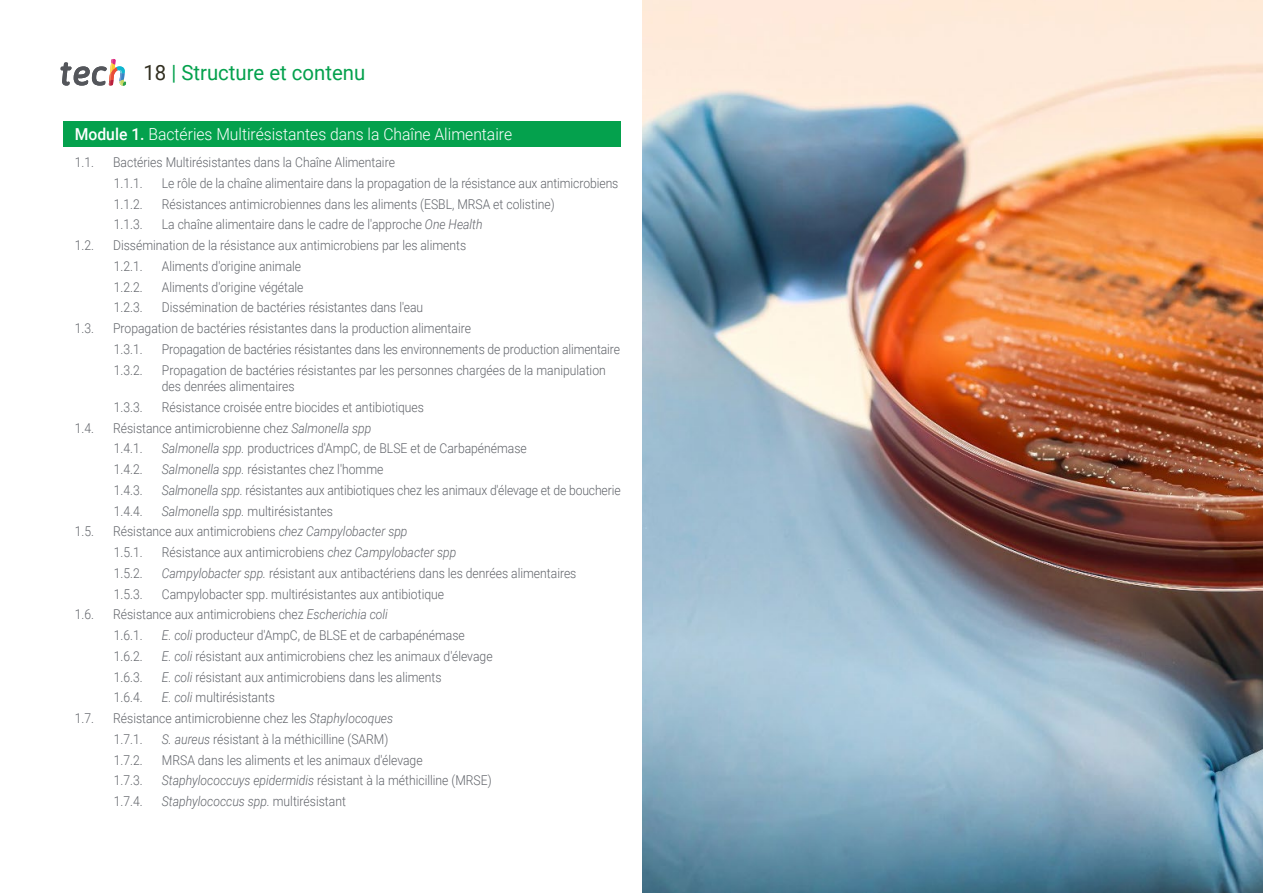
<style>
.page{position:relative;width:1263px;height:893px;background:#fff}
.page>*{position:absolute;margin:0;border:0;box-sizing:border-box;transform-origin:0 0}
.t1{font:21px "Roboto";color:#04a14d}
.t2{font:300 16.5px "Roboto";color:#fff;scale:.95 1}
.t3{font:300 13.5px/20.7px "Roboto";color:#61646a;scale:.9 1}
.t4{font:italic 300 13.5px "Roboto";color:#61646a;scale:.9 1}
.s1{color:#312e20}
.s2{font-weight:500}
.s3{font-style:italic}
.s4{font-style:normal}
</style>
<div class="page">
<img style="left:642px;top:0;width:621px;height:893px">
<div style="left:64px;top:121px;width:557px;height:25px;background:#04a14d"></div>
<svg style="left:61px;top:59px;width:65px;height:27px"></svg>
<h1 class="t1" style="left:144px;top:57px;width:223px"><span class="s1">18</span> | Structure et contenu</h1>
<p class="t2" style="left:75px;top:123px;width:462px"><span class="s2">Module 1.</span> Bactéries Multirésistantes dans la Chaîne Alimentaire</p>
<p class="t3" style="left:75px;top:151px;width:23px">1.1.</p>
<p class="t3" style="left:113px;top:151px;width:315px">Bactéries Multirésistantes dans la Chaîne Alimentaire<br>1.1.1.</p>
<p class="t3" style="left:162px;top:172px;width:509px">Le rôle de la chaîne alimentaire dans la propagation de la résistance aux antimicrobiens</p>
<p class="t3" style="left:114px;top:193px;width:34px">1.1.2.</p>
<p class="t3" style="left:162px;top:193px;width:438px">Résistances antimicrobiennes dans les aliments (ESBL, MRSA et colistine)</p>
<p class="t3" style="left:114px;top:214px;width:34px">1.1.3.</p>
<p class="t3" style="left:162px;top:214px;width:358px">La chaîne alimentaire dans le cadre de l'approche <span class="s3">One Health</span></p>
<p class="t3" style="left:75px;top:234px;width:23px">1.2.</p>
<p class="t3" style="left:113px;top:234px;width:394px">Dissémination de la résistance aux antimicrobiens par les aliments<br>1.2.1.</p>
<p class="t3" style="left:162px;top:255px;width:156px">Aliments d'origine animale</p>
<p class="t3" style="left:114px;top:276px;width:34px">1.2.2.</p>
<p class="t3" style="left:162px;top:276px;width:159px">Aliments d'origine végétale</p>
<p class="t3" style="left:114px;top:297px;width:34px">1.2.3.</p>
<p class="t3" style="left:162px;top:297px;width:292px">Dissémination de bactéries résistantes dans l'eau</p>
<p class="t3" style="left:75px;top:317px;width:23px">1.3.</p>
<p class="t3" style="left:113px;top:317px;width:399px">Propagation de bactéries résistantes dans la production alimentaire<br>1.3.1.</p>
<p class="t3" style="left:162px;top:338px;width:510px">Propagation de bactéries résistantes dans les environnements de production alimentaire</p>
<p class="t3" style="left:114px;top:359px;width:34px">1.3.2.</p>
<p class="t3" style="left:162px;top:361px;width:495px;line-height:16.5px">Propagation de bactéries résistantes par les personnes chargées de la manipulation des denrées alimentaires</p>
<p class="t3" style="left:114px;top:396px;width:34px">1.3.3.</p>
<p class="t3" style="left:162px;top:396px;width:293px">Résistance croisée entre biocides et antibiotiques</p>
<p class="t3" style="left:75px;top:417px;width:23px">1.4.</p>
<p class="t3" style="left:113px;top:417px;width:288px">Résistance antimicrobienne chez <span class="s3">Salmonella spp<br></span>1.4.1.</p>
<p class="t3" style="left:162px;top:438px;width:407px"><span class="s3">Salmonella spp.</span> productrices d'AmpC, de BLSE et de Carbapénémase</p>
<p class="t3" style="left:114px;top:458px;width:34px">1.4.2.</p>
<p class="t3" style="left:162px;top:458px;width:248px"><span class="s3">Salmonella spp.</span> résistantes chez l'homme</p>
<p class="t3" style="left:114px;top:479px;width:34px">1.4.3.</p>
<p class="t3" style="left:162px;top:479px;width:511px"><span class="s3">Salmonella spp.</span> résistantes aux antibiotiques chez les animaux d'élevage et de boucherie</p>
<p class="t3" style="left:114px;top:500px;width:34px">1.4.4.</p>
<p class="t3" style="left:162px;top:500px;width:192px"><span class="s3">Salmonella spp.</span> multirésistantes</p>
<p class="t3" style="left:75px;top:521px;width:23px">1.5.</p>
<p class="t3" style="left:113px;top:521px;width:329px">Résistance aux antimicrobiens <span class="s3">chez Campylobacter spp<br></span>1.5.1.</p>
<p class="t3" style="left:162px;top:541px;width:329px">Résistance aux antimicrobiens <span class="s3">chez Campylobacter spp</span></p>
<p class="t3" style="left:114px;top:562px;width:34px">1.5.2.</p>
<p class="t3" style="left:162px;top:562px;width:462px"><span class="s3">Campylobacter spp.</span> résistant aux antibactériens dans les denrées alimentaires</p>
<p class="t3" style="left:114px;top:583px;width:34px">1.5.3.</p>
<p class="t3" style="left:162px;top:583px;width:315px">Campylobacter spp. multirésistantes aux antibiotique</p>
<p class="t3" style="left:75px;top:604px;width:23px">1.6.</p>
<p class="t3" style="left:113px;top:604px;width:307px">Résistance aux antimicrobiens chez <span class="s3">Escherichia coli<br></span>1.6.1.</p>
<p class="t3" style="left:162px;top:624px;width:338px"><span class="s3">E. coli</span> producteur d'AmpC, de BLSE et de carbapénémase</p>
<p class="t3" style="left:114px;top:645px;width:34px">1.6.2.</p>
<p class="t3" style="left:162px;top:645px;width:369px"><span class="s3">E. coli</span> résistant aux antimicrobiens chez les animaux d'élevage</p>
<p class="t3" style="left:114px;top:666px;width:34px">1.6.3.</p>
<p class="t3" style="left:162px;top:666px;width:312px"><span class="s3">E. coli</span> résistant aux antimicrobiens dans les aliments</p>
<p class="t3" style="left:114px;top:687px;width:34px">1.6.4.</p>
<p class="t3" style="left:162px;top:687px;width:127px"><span class="s3">E. coli</span> multirésistants</p>
<p class="t3" style="left:75px;top:707px;width:23px">1.7.</p>
<p class="t3" style="left:113px;top:707px;width:312px">Résistance antimicrobienne chez les <span class="s3">Staphylocoques<br></span>1.7.1.</p>
<p class="t3" style="left:162px;top:728px;width:253px"><span class="s3">S. aureus</span> résistant à la méthicilline (SARM)</p>
<p class="t3" style="left:114px;top:749px;width:34px">1.7.2.</p>
<p class="t3" style="left:162px;top:749px;width:291px">MRSA dans les aliments et les animaux d'élevage</p>
<p class="t3" style="left:114px;top:770px;width:34px">1.7.3.</p>
<p class="t3" style="left:162px;top:770px;width:368px"><span class="s3">Staphylococcuys epidermidis</span> résistant à la méthicilline (MRSE)</p>
<p class="t3" style="left:114px;top:790px;width:34px">1.7.4.</p>
<p class="t4" style="left:162px;top:792px;width:206px">Staphylococcus spp. <span class="s4">multirésistant</span></p>
</div>
